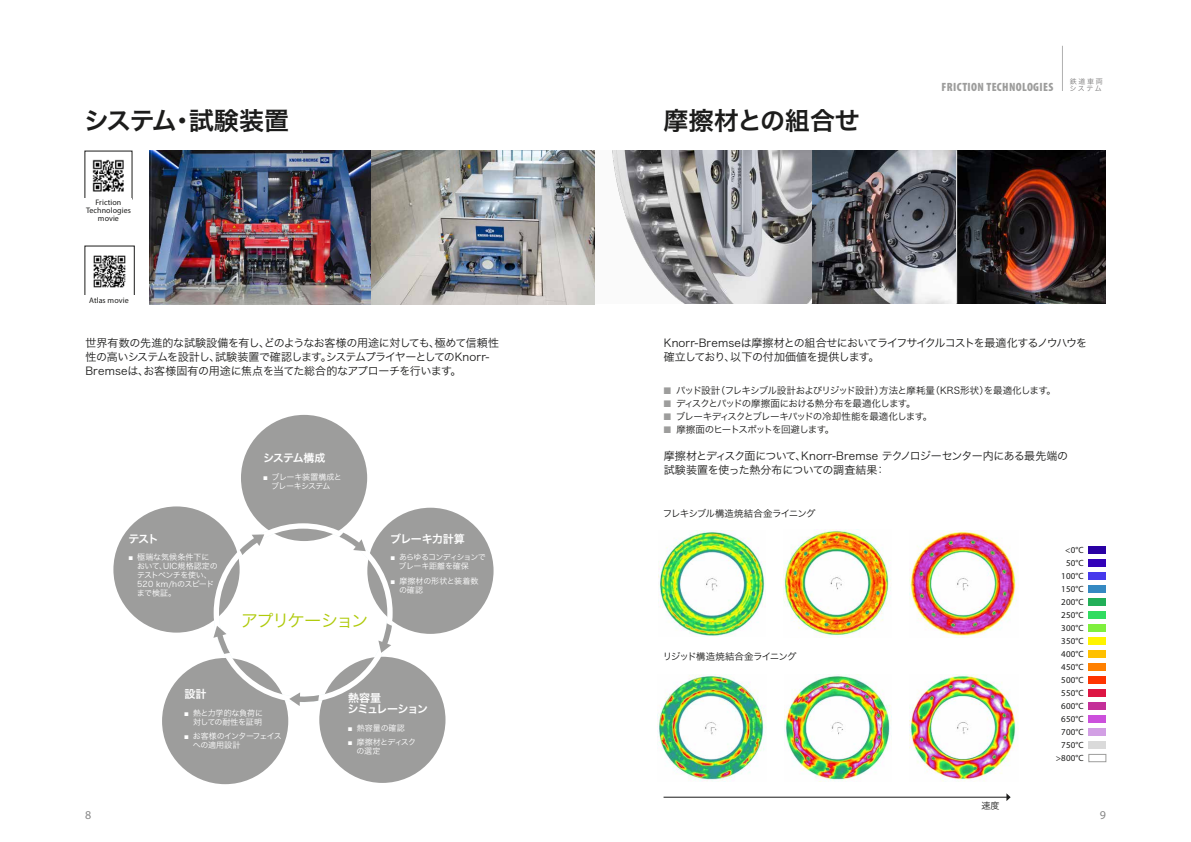
<style>
.page{position:relative;width:1191px;height:842px;background:#fff}
.page>*{position:absolute;margin:0;border:0;box-sizing:border-box;transform-origin:0 0}
.t1{font:25px "Hiragino Sans Pr 6 N W6";letter-spacing:-.015em;color:#1c1c1b}
.t2{font:17.3px "Hiragino Sans Pr 6 N W3";letter-spacing:-.1em;color:#afca0a}
.t3{font:900 condensed 12px "Myriad Pro";letter-spacing:.03em;color:#9d9d9c}
.t4{font:12px "Myriad Pro";color:#878787}
.t5{font:11px/14px "Hiragino Sans Pr 6 N W3";letter-spacing:-.03em;color:#1c1c1b}
.t6{font:11px "Hiragino Sans Pr 6 N W6";letter-spacing:-.05em;color:#fff}
.t7{font:11px/11px "Hiragino Sans Pr 6 N W6";letter-spacing:-.095em;color:#fff}
.t8{font:9.5px "Hiragino Sans Pr 6 N W3";letter-spacing:-.07em;color:#1c1c1b}
.t9{font:9px/13px "Myriad Pro";letter-spacing:.01em;color:#1c1c1b;text-align:right}
.t10{font:9px "Hiragino Sans Pr 6 N W3";color:#1c1c1b}
.t11{font:8px/8.9px "Hiragino Sans Pr 6 N W3";letter-spacing:-.03em;color:#fff;text-align:right}
.t12{font:8px/8px "Myriad Pro";letter-spacing:.01em;color:#1c1c1b;text-align:center}
.t13{font:8px/8.9px "Hiragino Sans Pr 6 N W3";letter-spacing:-.08em;color:#fff}
.t14{font:8px/8.9px "Hiragino Sans Pr 6 N W3";letter-spacing:-.05em;color:#fff}
.t15{font:8px/8.9px "Hiragino Sans Pr 6 N W3";letter-spacing:-.055em;color:#fff;text-align:center}
.t16{font:8px/8.9px "Hiragino Sans Pr 6 N W3";letter-spacing:.01em;color:#fff}
.t17{font:7px/7px "Hiragino Sans Pr 6 N W3";letter-spacing:.24em;color:#7c7b7b}
.s1{color:#9d9d9c}
</style>
<div class="page">
<hr style="left:1060px;top:45px;width:3px;height:48px;background:#1c1c1b;opacity:.3">
<img style="left:149px;top:150px;width:957px;height:154px">
<hr style="left:956px;top:150px;width:1px;height:154px;background:#fff">
<hr style="left:811px;top:150px;width:1px;height:154px;background:#fff">
<img style="left:659px;top:531px;width:106px;height:106px">
<img style="left:783px;top:530px;width:108px;height:107px">
<img style="left:910px;top:530px;width:108px;height:106px">
<img style="left:658px;top:674px;width:108px;height:108px">
<img style="left:784px;top:674px;width:107px;height:108px">
<img style="left:910px;top:674px;width:108px;height:107px">
<hr style="left:663px;top:797px;width:344px;height:1px;background:#1c1c1b">
<svg style="left:1006px;top:793px;width:4px;height:8px"></svg>
<div style="left:1088px;top:547px;width:17px;height:7px;background:#2900a4"></div>
<div style="left:1088px;top:560px;width:17px;height:7px;background:#3302b9"></div>
<div style="left:1088px;top:573px;width:17px;height:7px;background:#4639ec"></div>
<div style="left:1088px;top:586px;width:17px;height:7px;background:#3589c2"></div>
<div style="left:1088px;top:599px;width:17px;height:7px;background:#22af58"></div>
<div style="left:1088px;top:612px;width:17px;height:7px;background:#30dc60"></div>
<div style="left:1088px;top:625px;width:17px;height:7px;background:#7ff03d"></div>
<div style="left:1088px;top:638px;width:17px;height:7px;background:#fff400"></div>
<div style="left:1088px;top:651px;width:17px;height:7px;background:#ffc000"></div>
<div style="left:1088px;top:663px;width:17px;height:8px;background:#ff8000"></div>
<div style="left:1088px;top:676px;width:17px;height:8px;background:#ff3400"></div>
<div style="left:1088px;top:754px;width:18px;height:8px;border:1px solid #9d9d9c"></div>
<div style="left:1088px;top:689px;width:17px;height:8px;background:#dd1543"></div>
<div style="left:1088px;top:702px;width:17px;height:8px;background:#c42f99"></div>
<div style="left:1088px;top:715px;width:17px;height:8px;background:#cc50dc"></div>
<div style="left:1088px;top:728px;width:17px;height:8px;background:#d29fe4"></div>
<div style="left:1088px;top:741px;width:17px;height:8px;background:#dadada"></div>
<svg style="left:595px;top:150px;width:216px;height:154px"></svg>
<div style="left:319px;top:657px;width:126px;height:126px;background:#9d9d9c;border-radius:50%"></div>
<div style="left:367px;top:508px;width:126px;height:126px;background:#9d9d9c;border-radius:50%"></div>
<div style="left:162px;top:658px;width:126px;height:126px;background:#9d9d9c;border-radius:50%"></div>
<div style="left:113px;top:506px;width:127px;height:127px;background:#9d9d9c;border-radius:50%"></div>
<div style="left:241px;top:415px;width:126px;height:126px;background:#9d9d9c;border-radius:50%"></div>
<div style="left:214px;top:523px;width:178px;height:179px;border:5px solid #fff;border-radius:50%"></div>
<svg style="left:240px;top:534px;width:24px;height:21px"></svg>
<svg style="left:213px;top:626px;width:17px;height:28px"></svg>
<svg style="left:289px;top:692px;width:30px;height:14px"></svg>
<svg style="left:378px;top:623px;width:14px;height:30px"></svg>
<svg style="left:339px;top:533px;width:27px;height:18px"></svg>
<img style="left:92px;top:159px;width:32px;height:33px">
<img style="left:93px;top:255px;width:33px;height:33px">
<div style="left:85px;top:246px;width:50px;height:52px;border:1px solid #1c1c1b"></div>
<div style="left:80px;top:296px;width:57px;height:19px;background:#fff"></div>
<h1 class="t1" style="left:84px;top:98px;width:207px">システム・試験装置</h1>
<p class="t12" style="left:86px;top:198px;width:46px">Friction<br>Technologies movie</p>
<p class="t12" style="left:89px;top:296px;width:41px">Atlas movie</p>
<p class="t5" style="left:85px;top:335px;width:415px">世界有数の先進的な試験設備を有し、どのようなお客様の用途に対しても、極めて信頼性性の高いシステムを設計し、試験装置で確認します。システムプライヤーとしてのKnorr-<br>Bremseは、お客様固有の用途に焦点を当てた総合的なアプローチを行います。</p>
<p class="t6" style="left:128px;top:529px;width:32px">テスト</p>
<p class="t11" style="left:137px;top:552px;width:82px;text-align:left;text-indent:-8px">■ 極端な気候条件下において、UIC規格認定のテストベンチを使い、<br>520 km/hのスピードまで検証。</p>
<p class="t6" style="left:263px;top:448px;width:64px">システム構成</p>
<p class="t15" style="left:263px;top:472px;width:80px">■ ブレーキ装置構成とブレーキシステム</p>
<h2 class="t2" style="left:241px;top:605px;width:129px">アプリケーション</h2>
<p class="t6" style="left:390px;top:529px;width:76px">ブレーキ力計算</p>
<p class="t13" style="left:398px;top:552px;width:89px;text-indent:-8px">■ あらゆるコンディションでブレーキ距離を確保</p>
<p class="t16" style="left:399px;top:576px;width:81px;text-indent:-8px">■ 摩擦材の形状と装着数の確認</p>
<p class="t6" style="left:185px;top:684px;width:23px">設計</p>
<p class="t11" style="left:185px;top:708px;width:80px">■ 熱と力学的な負荷に対しての耐性を証明</p>
<p class="t14" style="left:193px;top:731px;width:91px;text-indent:-8px">■ お客様のインターフェイスへの適用設計</p>
<p class="t7" style="left:347px;top:692px;width:82px">熱容量<br>シミュレーション</p>
<p class="t11" style="left:348px;top:722px;width:58px">■ 熱容量の確認</p>
<p class="t13" style="left:356px;top:737px;width:61px;text-indent:-8px">■ 摩擦材とディスクの選定</p>
<h1 class="t1" style="left:663px;top:98px;width:198px">摩擦材との組合せ</h1>
<p class="t3" style="left:941px;top:79px;width:113px">FRICTION TECHNOLOGIES</p>
<p class="t17" style="left:1069px;top:77px;width:35px">鉄道車両システム</p>
<p class="t5" style="left:664px;top:335px;width:425px">Knorr-Bremseは摩擦材との組合せにおいてライフサイクルコストを最適化するノウハウを確立しており、以下の付加価値を提供します。</p>
<p class="t8" style="left:664px;top:382px;width:394px"><span class="s1">■</span> パッド設計（フレキシブル設計およびリジッド設計）方法と摩耗量（KRS形状）を最適化します。</p>
<p class="t8" style="left:664px;top:395px;width:253px"><span class="s1">■</span> ディスクとパッドの摩擦面における熱分布を最適化します。</p>
<p class="t8" style="left:664px;top:408px;width:270px"><span class="s1">■</span> ブレーキディスクとブレーキパッドの冷却性能を最適化します。</p>
<p class="t8" style="left:664px;top:421px;width:172px"><span class="s1">■</span> 摩擦面のヒートスポットを回避します。</p>
<p class="t5" style="left:664px;top:448px;width:406px">摩擦材とディスク面について、Knorr-Bremse テクノロジーセンター内にある最先端の試験装置を使った熱分布についての調査結果：</p>
<p class="t8" style="left:663px;top:505px;width:154px">フレキシブル構造焼結合金ライニング</p>
<p class="t8" style="left:662px;top:648px;width:136px">リジッド構造焼結合金ライニング</p>
<p class="t9" style="left:1055px;top:544px;width:29px">&lt;0°C<br>50°C<br>100°C<br>150°C<br>200°C<br>250°C<br>300°C<br>350°C<br>400°C<br>450°C<br>500°C<br>550°C<br>600°C<br>650°C<br>700°C<br>750°C &gt;800°C</p>
<p class="t10" style="left:981px;top:798px;width:20px">速度</p>
<p class="t4" style="left:85px;top:808px;width:8px">8</p>
<p class="t4" style="left:1099px;top:808px;width:8px">9</p>
</div>
